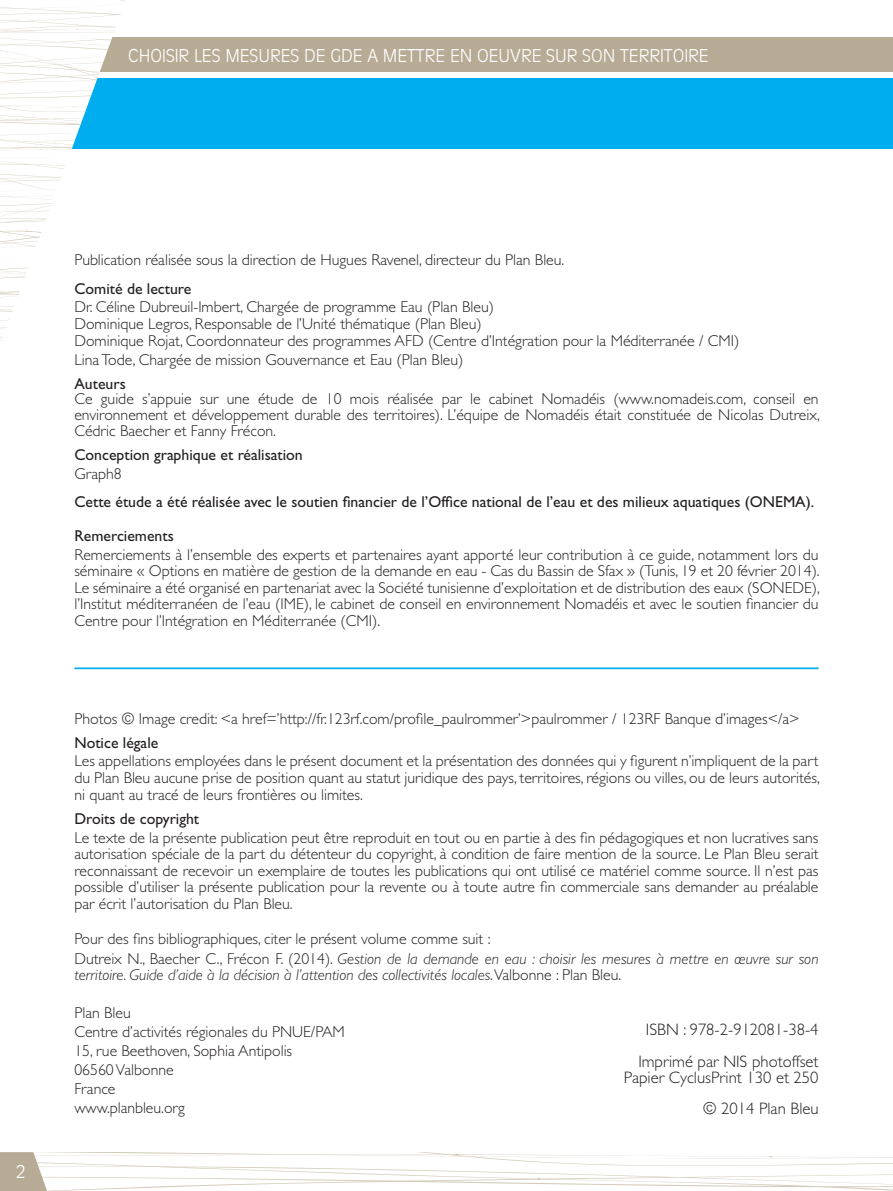
<style>
.page{position:relative;width:893px;height:1191px;background:#fff}
.page>*{position:absolute;margin:0;border:0;box-sizing:border-box;transform-origin:0 0}
.t1{font:300 17.5px "Antique Olive Std";color:#fff}
.t2{font:300 16.62px/31.5px "Gill Sans Std";color:#231f20;text-align:center}
.t3{font:300 15.75px/16.6px "Gill Sans Std";color:#231f20;text-align:justify}
.t4{font:15.75px/33.8px "Gill Sans Std";color:#231f20}
.t5{font:italic 300 15.75px "Gill Sans Std";color:#231f20}
.s1{font-style:italic}
.s2{font-style:normal}
</style>
<div class="page">
<svg style="left:0;top:1152px;width:893px;height:39px"></svg>
<div style="left:0;top:78px;width:893px;height:71px;background:#00aeef"></div>
<div style="left:86px;top:37px;width:807px;height:35px;background:#b8ab95"></div>
<svg style="left:0;top:0;width:125px;height:340px"></svg>
<svg style="left:40px;top:144px;width:2px;height:6px"></svg>
<svg style="left:55px;top:255px;width:7px;height:2px"></svg>
<hr style="left:74px;top:667px;width:745px;height:2px;background:#00aeef">
<p class="t1" style="left:128px;top:46px;width:582px">CHOISIR LES MESURES DE GDE A METTrE EN OEUVRE SUR SON TERRITOIRE</p>
<p class="t1" style="left:16px;top:1161px;width:11px">2</p>
<p class="t3" style="left:74px;top:251px;width:491px">Publication réalisée sous la direction de Hugues Ravenel, directeur du Plan Bleu.</p>
<p class="t4" style="left:74px;top:271px;width:119px">Comité de lecture</p>
<p class="t3" style="left:74px;top:299px;width:666px;text-align:left">Dr. Céline Dubreuil-Imbert, Chargée de programme Eau (Plan Bleu)<br>Dominique Legros, Responsable de l’Unité thématique (Plan Bleu)<br>Dominique Rojat, Coordonnateur des programmes AFD (Centre d’Intégration pour la Méditerranée / CMI)</p>
<p class="t3" style="left:74px;top:351px;width:391px">Lina Tode, Chargée de mission Gouvernance et Eau (Plan Bleu)</p>
<p class="t4" style="left:74px;top:366px;width:53px">Auteurs</p>
<p class="t3" style="left:74px;top:391px;width:747px;line-height:15.8px">Ce guide s’appuie sur une étude de 10 mois réalisée par le cabinet Nomadéis (www.nomadeis.com, conseil en environnement et développement durable des territoires). L’équipe de Nomadéis était constituée de Nicolas Dutreix, Cédric Baecher et Fanny Frécon.</p>
<p class="t4" style="left:74px;top:437px;width:230px">Conception graphique et réalisation</p>
<p class="t3" style="left:74px;top:465px;width:49px">Graph8</p>
<p class="t4" style="left:74px;top:485px;width:741px">Cette étude a été réalisée avec le soutien financier de l’Office national de l’eau et des milieux aquatiques (ONEMA).<br>Remerciements</p>
<p class="t3" style="left:74px;top:547px;width:747px">Remerciements à l’ensemble des experts et partenaires ayant apporté leur contribution à ce guide, notamment lors du séminaire « Options en matière de gestion de la demande en eau - Cas du Bassin de Sfax » (Tunis, 19 et 20 février 2014).<br>Le séminaire a été organisé en partenariat avec la Société tunisienne d’exploitation et de distribution des eaux (SONEDE), l’Institut méditerranéen de l’eau (IME), le cabinet de conseil en environnement Nomadéis et avec le soutien financier du Centre pour l’Intégration en Méditerranée (CMI).</p>
<p class="t3" style="left:74px;top:710px;width:727px">Photos © Image credit: &lt;a href=’http://fr.123rf.com/profile_paulrommer’&gt;paulrommer / 123RF Banque d’images&lt;/a&gt;</p>
<p class="t4" style="left:74px;top:725px;width:85px">Notice légale</p>
<p class="t3" style="left:74px;top:753px;width:747px">Les appellations employées dans le présent document et la présentation des données qui y figurent n’impliquent de la part du Plan Bleu aucune prise de position quant au statut juridique des pays, territoires, régions ou villes, ou de leurs autorités, ni quant au tracé de leurs frontières ou limites.</p>
<p class="t4" style="left:74px;top:801px;width:126px">Droits de copyright</p>
<p class="t3" style="left:74px;top:829px;width:746px">Le texte de la présente publication peut être reproduit en tout ou en partie à des fin pédagogiques et non lucratives sans autorisation spéciale de la part du détenteur du copyright, à condition de faire mention de la source. Le Plan Bleu serait reconnaissant de recevoir un exemplaire de toutes les publications qui ont utilisé ce matériel comme source. Il n’est pas possible d’utiliser la présente publication pour la revente ou à toute autre fin commerciale sans demander au préalable par écrit l’autorisation du Plan Bleu.</p>
<p class="t3" style="left:74px;top:928px;width:746px;line-height:20.7px">Pour des fins bibliographiques, citer le présent volume comme suit :<br>Dutreix N., Baecher C., Frécon F. (2014). <span class="s1">Gestion de la demande en eau : choisir les mesures à mettre en œuvre sur son</span></p>
<p class="t5" style="left:74px;top:966px;width:548px">territoire. Guide d’aide à la décision à l’attention des collectivités locales<span class="s2">.Valbonne : Plan Bleu.</span></p>
<p class="t3" style="left:74px;top:1003px;width:272px;line-height:18.9px;text-align:left">Plan Bleu<br>Centre d’activités régionales du PNUE/PAM<br>15, rue Beethoven, Sophia Antipolis<br>06560 Valbonne<br>France<br>www.planbleu.org</p>
<p class="t2" style="left:638px;top:1014px;width:182px">ISBN : 978-2-912081-38-4<br>Imprimé par NIS photoffset</p>
<p class="t2" style="left:624px;top:1061px;width:196px;text-align:right">Papier CyclusPrint 130 et 250 © 2014 Plan Bleu</p>
</div>
